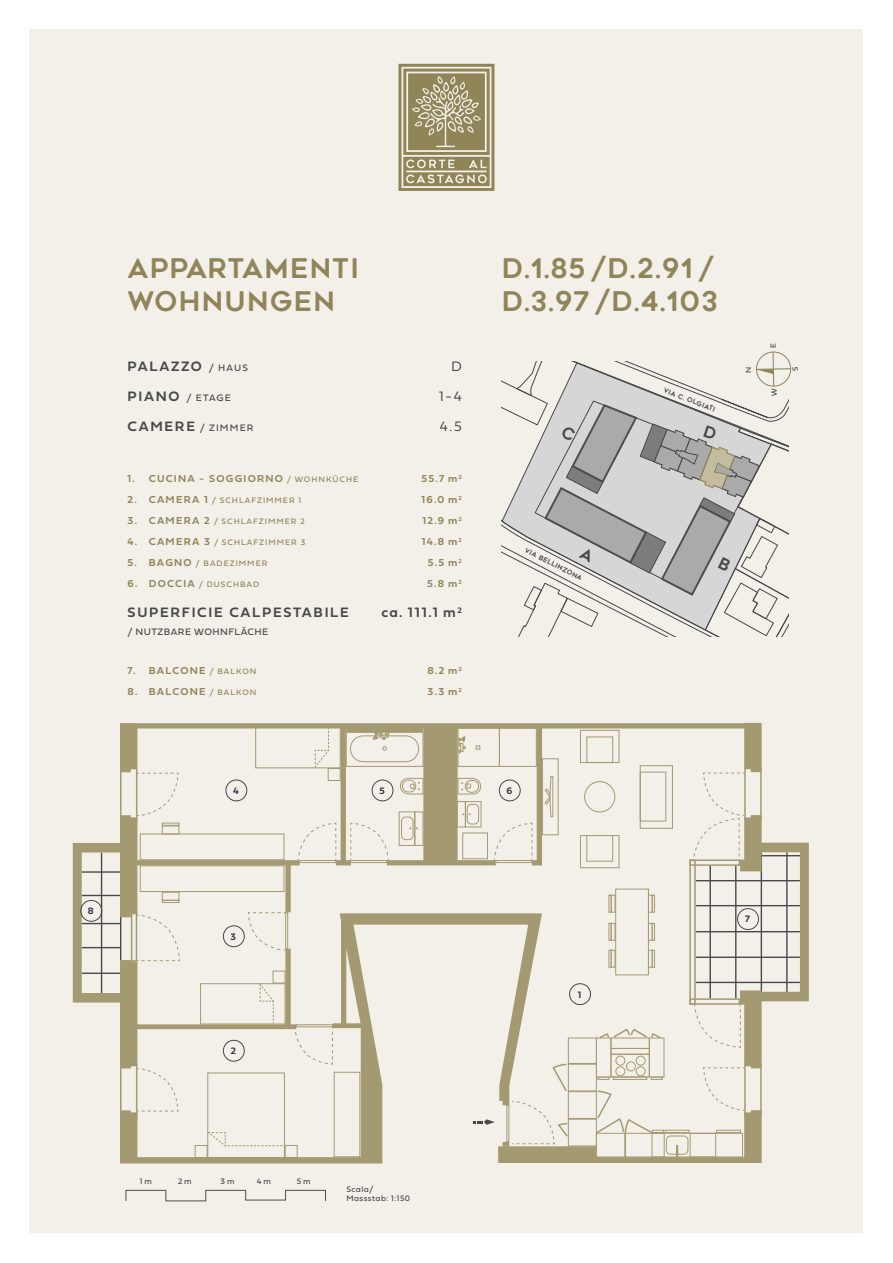
<style>
.page{position:relative;width:893px;height:1263px;background:#fff}
.page>*{position:absolute;margin:0;border:0;box-sizing:border-box;transform-origin:0 0}
.t1{font:27px/33px "Geometos Rounded";letter-spacing:.05em;color:#908558}
.t2{font:14.25px "Fieldwork Geo Demibold";letter-spacing:.12em;color:#484848}
.t3{font:14.25px "Fieldwork Geo Light";color:#484848}
.t4{font:10.5px "Fieldwork Geo Demibold";letter-spacing:.12em;color:#908558}
.t5{font:9.75px "Fieldwork Geo Regular";letter-spacing:.05em;color:#484848}
.t6{font:9.75px "Fieldwork Geo Demibold";color:#32303f}
.t7{font:8.25px "Fieldwork Geo Regular";letter-spacing:.12em;color:#908558}
.t8{font:8.25px/9px "Fieldwork Geo Regular";letter-spacing:.05em;color:#484848}
.t9{font:6.6px "Geometos Rounded";color:#484848}
.s1{font-family:"Fieldwork Geo Regular";font-size:9.75px}
.s2{font-family:"Fieldwork Geo Demibold";font-size:14.25px}
.s3{font-family:"Fieldwork Geo Regular";font-size:8.25px}
.s4{font-family:"Fieldwork Geo Demibold";font-size:10.5px}
</style>
<div class="page">
<div style="left:30px;top:30px;width:833px;height:1203px;background:#f3f0ea"></div>
<svg style="left:398px;top:64px;width:96px;height:127px;background:#aba280"></svg>
<svg style="left:73px;top:723px;width:736px;height:440px"></svg>
<svg style="left:125px;top:1189px;width:201px;height:13px"></svg>
<div style="left:223px;top:926px;width:21px;height:21px;border:1px solid #484848;border-radius:50%"></div>
<div style="left:223px;top:1040px;width:21px;height:21px;border:1px solid #484848;border-radius:50%"></div>
<div style="left:226px;top:780px;width:21px;height:21px;border:1px solid #484848;border-radius:50%"></div>
<div style="left:372px;top:780px;width:21px;height:21px;border:1px solid #484848;border-radius:50%"></div>
<div style="left:499px;top:780px;width:21px;height:21px;border:1px solid #484848;border-radius:50%"></div>
<div style="left:737px;top:908px;width:22px;height:22px;border:1px solid #484848;border-radius:50%"></div>
<div style="left:81px;top:900px;width:21px;height:21px;border:1px solid #484848;border-radius:50%"></div>
<div style="left:569px;top:983px;width:22px;height:22px;border:1px solid #484848;border-radius:50%"></div>
<svg style="left:502px;top:351px;width:290px;height:286px"></svg>
<h1 class="t1" style="left:128px;top:252px;width:233px">APPARTAMENTI<br>WOHNUNGEN</h1>
<h2 class="t2" style="left:128px;top:355px;width:122px">PALAZZO <span class="s1">/ HAUS</span></h2>
<h2 class="t3" style="left:451px;top:355px;width:12px">D</h2>
<p class="t5" style="left:128px;top:390px;width:105px"><span class="s2">PIANO</span> / ETAGE</p>
<h2 class="t3" style="left:439px;top:385px;width:24px">1-4</h2>
<p class="t5" style="left:128px;top:420px;width:127px"><span class="s2">CAMERE</span> / ZIMMER</p>
<h2 class="t3" style="left:440px;top:415px;width:24px">4.5</h2>
<p class="t4" style="left:128px;top:470px;width:232px">1. CUCINA - SOGGIORNO <span class="s3">/ WOHNKÜCHE</span></p>
<p class="t4" style="left:421px;top:470px;width:42px">55.7 m<sup>2</sup></p>
<p class="t7" style="left:128px;top:494px;width:175px"><span class="s4">2. CAMERA 1</span> / SCHLAFZIMMER 1</p>
<p class="t4" style="left:421px;top:491px;width:42px">16.0 m<sup>2</sup></p>
<p class="t7" style="left:128px;top:515px;width:179px"><span class="s4">3. CAMERA 2</span> / SCHLAFZIMMER 2</p>
<p class="t4" style="left:422px;top:512px;width:41px">12.9 m<sup>2</sup></p>
<p class="t7" style="left:128px;top:536px;width:179px"><span class="s4">4. CAMERA 3</span> / SCHLAFZIMMER 3</p>
<p class="t4" style="left:422px;top:533px;width:42px">14.8 m<sup>2</sup></p>
<p class="t7" style="left:128px;top:557px;width:141px"><span class="s4">5. BAGNO</span> / BADEZIMMER</p>
<p class="t4" style="left:428px;top:554px;width:36px">5.5 m<sup>2</sup></p>
<p class="t7" style="left:128px;top:578px;width:133px"><span class="s4">6. DOCCIA</span> / DUSCHBAD</p>
<p class="t4" style="left:427px;top:575px;width:36px">5.8 m<sup>2</sup></p>
<h2 class="t2" style="left:128px;top:601px;width:223px">SUPERFICIE CALPESTABILE</h2>
<h2 class="t2" style="left:382px;top:601px;width:82px">ca. 111.1 m<sup>2</sup></h2>
<p class="t5" style="left:128px;top:624px;width:142px">/ NUTZBARE WOHNFLÄCHE</p>
<p class="t4" style="left:128px;top:662px;width:130px">7. BALCONE <span class="s3">/ BALKON</span></p>
<p class="t4" style="left:427px;top:662px;width:36px">8.2 m<sup>2</sup></p>
<p class="t4" style="left:128px;top:683px;width:130px">8. BALCONE <span class="s3">/ BALKON</span></p>
<p class="t4" style="left:428px;top:683px;width:36px">3.3 m<sup>2</sup></p>
<h1 class="t1" style="left:502px;top:252px;width:217px">D.1.85 /D.2.91 /<br>D.3.97 /D.4.103</h1>
<p class="t9" style="left:527px;top:546px;width:65px;rotate:27deg">VIA BELLINZONA</p>
<p class="t9" style="left:665px;top:386px;width:56px;rotate:21deg">VIA C. OLGIATI</p>
<p class="t6" style="left:233px;top:783px;width:7px">4</p>
<p class="t6" style="left:379px;top:783px;width:7px">5</p>
<p class="t6" style="left:506px;top:783px;width:7px">6</p>
<p class="t6" style="left:88px;top:903px;width:7px">8</p>
<p class="t6" style="left:231px;top:929px;width:7px">3</p>
<p class="t6" style="left:231px;top:1043px;width:7px">2</p>
<p class="t6" style="left:578px;top:986px;width:5px">1</p>
<p class="t6" style="left:745px;top:911px;width:6px">7</p>
<p class="t8" style="left:140px;top:1176px;width:14px">1m</p>
<p class="t8" style="left:178px;top:1176px;width:15px">2m</p>
<p class="t8" style="left:221px;top:1176px;width:15px">3m</p>
<p class="t8" style="left:257px;top:1176px;width:16px">4m</p>
<p class="t8" style="left:297px;top:1176px;width:15px">5m</p>
<p class="t8" style="left:346px;top:1185px;width:65px">Scala/<br>Massstab: 1:150</p>
</div>
